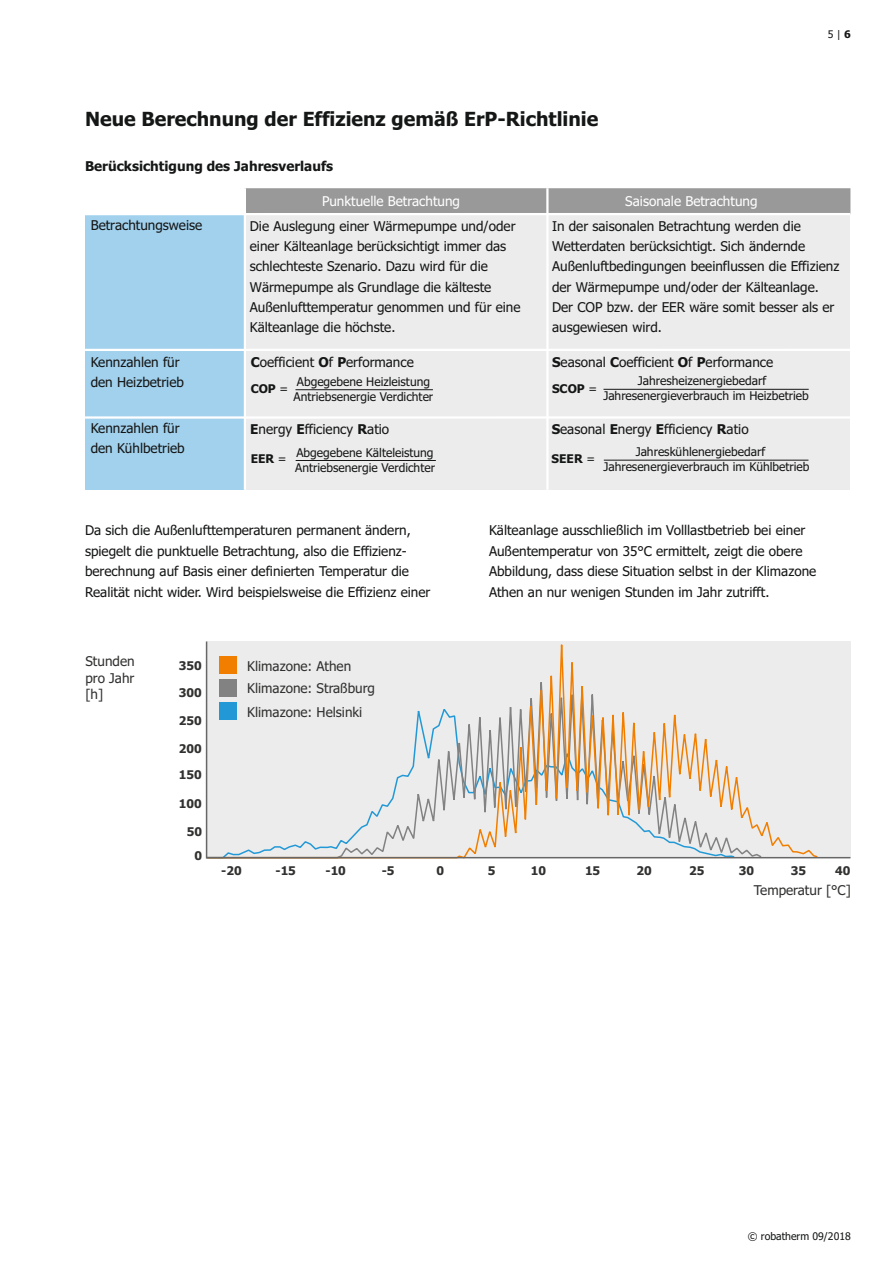
<style>
.page{position:relative;width:893px;height:1263px;background:#fff}
.page>*{position:absolute;margin:0;border:0;box-sizing:border-box;transform-origin:0 0}
.t1{font:700 19.5px "Tahoma";color:#151616}
.t2{font:13.5px/20.4px "Tahoma";color:#151616}
.t3{font:13.5px/16.4px "Tahoma";color:#313130;text-align:justify}
.t4{font:13.5px "Tahoma";color:#fff}
.t5{font:700 13.5px "Tahoma";color:#151616}
.t6{font:12px/14.9px "Tahoma";color:#151616}
.t7{font:700 12px/23.9px "Tahoma";color:#313130;text-align:right}
.t8{font:700 12px "Tahoma";color:#151616}
.t9{font:10.5px "Tahoma";color:#151616}
.s1{font-weight:700}
.s2{font-weight:400}
</style>
<div class="page">
<div style="left:244px;top:188px;width:606px;height:302px;background:#ececec"></div>
<div style="left:85px;top:214px;width:159px;height:276px;background:#a1d1ed"></div>
<hr style="left:85px;top:349px;width:765px;height:2px;background:#fff">
<div style="left:246px;top:188px;width:604px;height:25px;background:#999"></div>
<hr style="left:244px;top:188px;width:2px;height:302px;background:#fff">
<hr style="left:84px;top:213px;width:766px;height:2px;background:#fff">
<hr style="left:546px;top:188px;width:3px;height:302px;background:#fff">
<hr style="left:85px;top:416px;width:765px;height:3px;background:#fff">
<hr style="left:295px;top:389px;width:138px;height:1px;background:#151616">
<hr style="left:296px;top:460px;width:140px;height:1px;background:#151616">
<hr style="left:603px;top:389px;width:206px;height:1px;background:#151616">
<hr style="left:604px;top:460px;width:204px;height:1px;background:#151616">
<svg style="left:205px;top:641px;width:646px;height:218px;background:#e6e1db"></svg>
<div style="left:219px;top:655px;width:18px;height:18px;background:#f27e00"></div>
<div style="left:219px;top:679px;width:18px;height:18px;background:#818281"></div>
<div style="left:219px;top:702px;width:18px;height:18px;background:#2299d6"></div>
<h1 class="t1" style="left:85px;top:111px;width:515px">Neue Berechnung der Effizienz gemäß ErP-Richtlinie</h1>
<p class="t5" style="left:85px;top:161px;width:250px">Berücksichtigung des Jahresverlaufs</p>
<p class="t9" style="left:828px;top:30px;width:24px">5 | <span class="s1">6</span></p>
<p class="t2" style="left:91px;top:216px;width:113px">Betrachtungsweise</p>
<p class="t2" style="left:91px;top:353px;width:95px">Kennzahlen für den Heizbetrieb</p>
<p class="t4" style="left:322px;top:196px;width:140px">Punktuelle Betrachtung</p>
<p class="t4" style="left:625px;top:196px;width:134px">Saisonale Betrachtung</p>
<p class="t2" style="left:250px;top:217px;width:272px">Die Auslegung einer Wärmepumpe und/oder einer Kälteanlage berücksichtigt immer das schlechteste Szenario. Dazu wird für die Wärmepumpe als Grundlage die kälteste Außenlufttemperatur genommen und für eine Kälteanlage die höchste.</p>
<p class="t2" style="left:552px;top:217px;width:289px">In der saisonalen Betrachtung werden die Wetterdaten berücksichtigt. Sich ändernde Außenluftbedingungen beeinflussen die Effizienz der Wärmepumpe und/oder der Kälteanlage.<br>Der COP bzw. der EER wäre somit besser als er ausgewiesen wird.</p>
<p class="t2" style="left:251px;top:353px;width:165px"><span class="s1">C</span>oefficient <span class="s1">O</span>f <span class="s1">P</span>erformance</p>
<p class="t2" style="left:552px;top:353px;width:223px"><span class="s1">S</span>easonal <span class="s1">C</span>oefficient <span class="s1">O</span>f <span class="s1">P</span>erformance</p>
<p class="t8" style="left:251px;top:383px;width:39px">COP <span class="s2">=</span></p>
<p class="t6" style="left:293px;top:375px;width:141px">Abgegebene Heizleistung<br>Antriebsenergie Verdichter</p>
<p class="t8" style="left:552px;top:383px;width:47px">SCOP <span class="s2">=</span></p>
<p class="t6" style="left:603px;top:375px;width:207px;line-height:14.4px;text-indent:34px">Jahresheizenergiebedarf<br>Jahresenergieverbrauch im Heizbetrieb</p>
<p class="t2" style="left:91px;top:419px;width:90px">Kennzahlen für</p>
<p class="t2" style="left:552px;top:420px;width:199px"><span class="s1">S</span>easonal <span class="s1">E</span>nergy <span class="s1">E</span>fficiency <span class="s1">R</span>atio</p>
<p class="t2" style="left:91px;top:439px;width:96px">den Kühlbetrieb</p>
<p class="t2" style="left:250px;top:420px;width:140px"><span class="s1">E</span>nergy <span class="s1">E</span>fficiency <span class="s1">R</span>atio</p>
<p class="t8" style="left:552px;top:454px;width:45px">SEER <span class="s2">=</span></p>
<p class="t6" style="left:603px;top:445px;width:208px;text-indent:32px">Jahreskühlenergiebedarf<br>Jahresenergieverbrauch im Kühlbetrieb</p>
<p class="t8" style="left:251px;top:454px;width:37px">EER <span class="s2">=</span></p>
<p class="t6" style="left:295px;top:445px;width:141px;line-height:15.8px">Abgegebene Kälteleistung<br>Antriebsenergie Verdichter</p>
<p class="t2" style="left:85px;top:521px;width:347px">Da sich die Außenlufttemperaturen permanent ändern, spiegelt die punktuelle Betrachtung, also die Effizienz&shy;berechnung auf Basis einer definierten Temperatur die Realität nicht wider. Wird beispielsweise die Effizienz einer</p>
<p class="t2" style="left:489px;top:521px;width:329px">Kälteanlage ausschließlich im Volllastbetrieb bei einer Außentemperatur von 35°C ermittelt, zeigt die obere Abbildung, dass diese Situation selbst in der Klimazone Athen an nur wenigen Stunden im Jahr zutrifft.</p>
<p class="t3" style="left:85px;top:654px;width:51px">Stunden pro Jahr [h]</p>
<p class="t7" style="left:179px;top:654px;width:24px">350</p>
<p class="t7" style="left:179px;top:682px;width:24px">300</p>
<p class="t7" style="left:179px;top:709px;width:24px">250</p>
<p class="t7" style="left:179px;top:737px;width:24px">200</p>
<p class="t7" style="left:179px;top:764px;width:24px">150</p>
<p class="t7" style="left:179px;top:793px;width:24px">100</p>
<p class="t7" style="left:187px;top:820px;width:17px">50<br>0</p>
<p class="t3" style="left:247px;top:659px;width:106px">Klimazone: Athen</p>
<p class="t3" style="left:247px;top:705px;width:117px">Klimazone: Helsinki</p>
<p class="t3" style="left:247px;top:681px;width:129px">Klimazone: Straßburg</p>
<p class="t7" style="left:221px;top:860px;width:22px">-20</p>
<p class="t7" style="left:275px;top:860px;width:22px">-15</p>
<p class="t7" style="left:325px;top:860px;width:22px">-10</p>
<p class="t7" style="left:382px;top:860px;width:14px">-5</p>
<p class="t7" style="left:436px;top:860px;width:9px">0</p>
<p class="t7" style="left:488px;top:860px;width:9px">5</p>
<p class="t7" style="left:531px;top:860px;width:17px">10</p>
<p class="t7" style="left:585px;top:860px;width:17px">15</p>
<p class="t7" style="left:636px;top:860px;width:17px">20</p>
<p class="t7" style="left:689px;top:860px;width:17px">25</p>
<p class="t7" style="left:739px;top:860px;width:17px">30</p>
<p class="t7" style="left:791px;top:860px;width:17px">35</p>
<p class="t7" style="left:835px;top:860px;width:17px">40</p>
<p class="t3" style="left:754px;top:883px;width:99px">Temperatur [°C]</p>
<p class="t9" style="left:748px;top:1232px;width:105px">© robatherm 09/2018</p>
</div>
